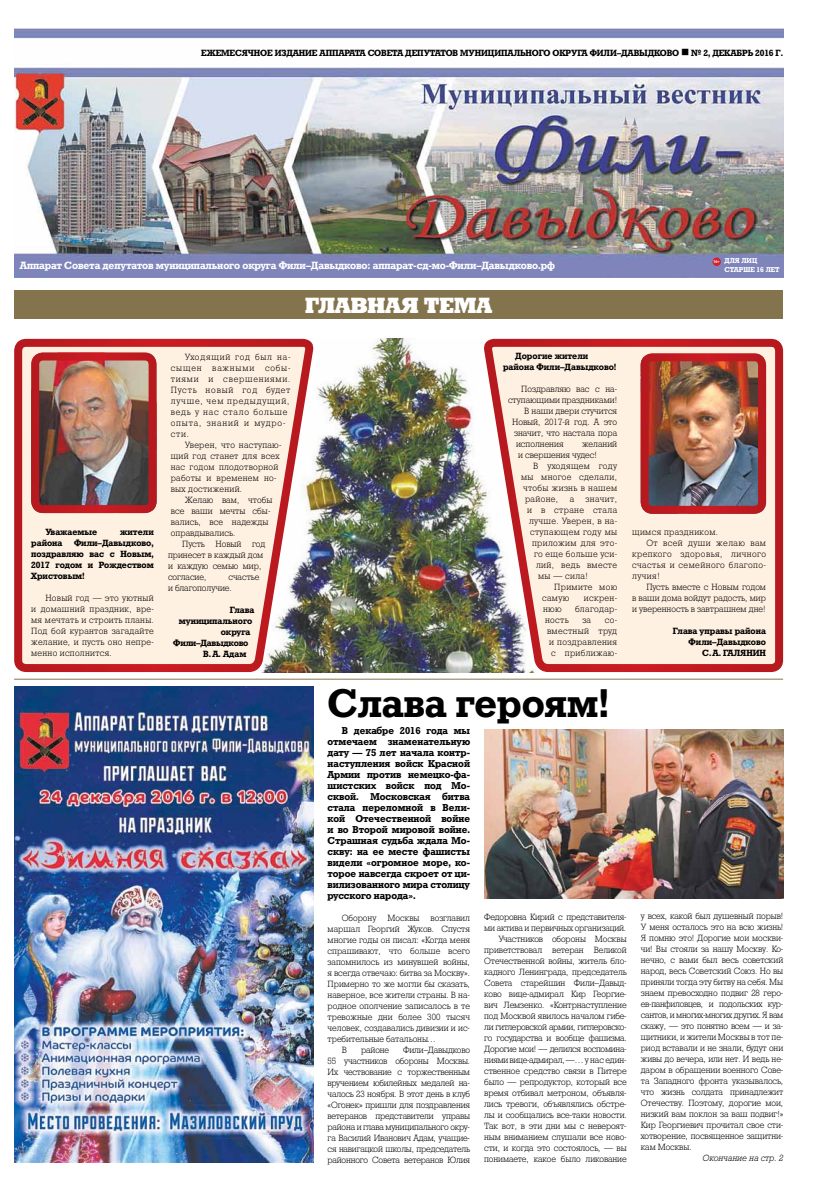
<style>
.page{position:relative;width:820px;height:1191px;background:#fff}
.page>*{position:absolute;margin:0;border:0;box-sizing:border-box;transform-origin:0 0}
.t1{font:40px "Geo Slb 712 Bold CBT";color:#000}
.t2{font:22px "Geo Slb 712 XBCBT";color:#fff}
.t3{font:10.5px "Geo Slb 712 Bold CBT";letter-spacing:-.01em;color:#fff}
.t4{font:10px/11px "Geo Slb 712 Bold CBT";color:#000;text-align:justify}
.t5{font:9px/11px "Geo Slb 712 Light CBT";color:#000}
.t6{font:9px/11px "Geo Slb 712 Bold CBT";color:#000}
.t7{font:9px/11px "Geo Slb 712 Light CBT";letter-spacing:.04em;color:#000;text-align:right}
.t8{font:9px/11px "Geo Slb 712 Light CBT";letter-spacing:.09em;color:#000}
.t9{font:9px/11px "Geo Slb 712 Light CBT";letter-spacing:.03em;color:#000}
.t10{font:9px "Geo Slb 712 Light CBT";letter-spacing:.05em;color:#000}
.t11{font:italic 9px "Geo Slb 712 Light CBT";color:#000}
.t12{font:9px "Geo Slb 712 Bold CBT";letter-spacing:-.02em;color:#000}
.t13{font:7.2px "Geo Slb 712 Bold CBT";color:#fff}
.t14{font:700 condensed 4.3px "Myriad Pro";color:#fff}
</style>
<div class="page">
<div style="left:14px;top:290px;width:768px;height:29px;background:#84744d"></div>
<img style="left:14px;top:28px;width:768px;height:249px">
<div style="left:712px;top:257px;width:8px;height:9px;background:#d2232a;border-radius:50%"></div>
<img style="left:14px;top:686px;width:299px;height:476px">
<img style="left:320px;top:339px;width:156px;height:333px">
<svg style="left:476px;top:338px;width:308px;height:335px;background:#eed2c8"></svg>
<svg style="left:14px;top:338px;width:306px;height:335px;background:#eed1c6"></svg>
<img style="left:31px;top:352px;width:125px;height:161px">
<div style="left:31px;top:352px;width:125px;height:161px;border:8px solid #fff;border-radius:8px"></div>
<img style="left:640px;top:357px;width:125px;height:157px">
<div style="left:640px;top:353px;width:125px;height:161px;border:8px solid #fff;border-radius:8px"></div>
<img style="left:484px;top:729px;width:299px;height:169px">
<hr style="left:14px;top:678px;width:768px;height:1px;background:#84744d">
<p class="t6" style="left:201px;top:47px;width:583px">ЕЖЕМЕСЯЧНОЕ ИЗДАНИЕ АППАРАТА СОВЕТА ДЕПУТАТОВ МУНИЦИПАЛЬНОГО ОКРУГА ФИЛИ–ДАВЫДКОВО ■ № 2, ДЕКАБРЬ 2016 Г.</p>
<p class="t13" style="left:724px;top:256px;width:34px">ДЛЯ ЛИЦ</p>
<p class="t14" style="left:713px;top:259px;width:8px">16+</p>
<p class="t3" style="left:20px;top:259px;width:536px">Аппарат Совета депутатов муниципального округа Фили–Давыдково: аппарат-сд-мо-Фили–Давыдково.рф</p>
<p class="t13" style="left:724px;top:265px;width:56px">СТАРШЕ 16 ЛЕТ</p>
<h2 class="t2" style="left:305px;top:292px;width:188px">Главная тема</h2>
<p class="t6" style="left:45px;top:526px;width:53px">Уважаемые</p>
<p class="t6" style="left:120px;top:526px;width:35px">жители</p>
<p class="t6" style="left:31px;top:537px;width:33px">района</p>
<p class="t6" style="left:31px;top:537px;width:124px;text-align:justify;text-indent:43px">Фили–Давыдково, поздравляю вас с Новым, 2017 годом и Рождеством Христовым!</p>
<p class="t5" style="left:31px;top:592px;width:124px;text-align:justify;text-indent:14px">Новый год — это уютный и домашний праздник, вре‑ мя мечтать и строить планы.<br>Под бой курантов загадайте желание, и пусть оно непре‑ менно исполнится.</p>
<p class="t8" style="left:171px;top:351px;width:121px;text-indent:14px">Уходящий год был на‑ сыщен важными собы‑ тиями и свершениями.<br>Пусть новый год будет лучше, чем предыдущий, ведь у нас стало больше опыта, знаний и мудро‑ сти.</p>
<p class="t9" style="left:171px;top:439px;width:112px;text-indent:14px">Уверен, что наступаю‑ щий год станет для всех нас годом плодотворной работы и временем но‑ вых достижений.</p>
<p class="t5" style="left:171px;top:494px;width:103px;text-indent:14px">Желаю вам, чтобы все ваши мечты сбы‑ вались, все надежды оправдывались.</p>
<p class="t5" style="left:168px;top:538px;width:99px;text-indent:14px">Пусть Новый год принесет в каждый дом и каждую семью мир, согласие,</p>
<p class="t5" style="left:168px;top:571px;width:93px;text-indent:60px">счастье и благополучие.</p>
<p class="t6" style="left:230px;top:604px;width:26px">Глава</p>
<p class="t6" style="left:179px;top:615px;width:75px">муниципального</p>
<p class="t6" style="left:221px;top:626px;width:31px">округа</p>
<p class="t12" style="left:173px;top:637px;width:77px">Фили–Давыдково</p>
<p class="t6" style="left:203px;top:648px;width:45px">В.А. Адам</p>
<p class="t6" style="left:503px;top:351px;width:115px;text-indent:12px">Дорогие жители района Фили–Давыдково!</p>
<p class="t5" style="left:521px;top:384px;width:97px">Поздравляю вас с на‑</p>
<p class="t5" style="left:508px;top:395px;width:110px">ступающими праздниками!</p>
<p class="t5" style="left:524px;top:406px;width:94px">В наши двери стучится</p>
<p class="t5" style="left:512px;top:417px;width:107px">Новый, 2017‑й год. А это</p>
<p class="t5" style="left:514px;top:428px;width:104px">значит, что настала пора</p>
<p class="t5" style="left:516px;top:439px;width:49px">исполнения</p>
<p class="t5" style="left:518px;top:439px;width:100px;text-indent:64px">желаний и свершения чудес!</p>
<p class="t7" style="left:533px;top:461px;width:85px">В уходящем году</p>
<p class="t7" style="left:521px;top:472px;width:97px">мы многое сделали,</p>
<p class="t7" style="left:523px;top:483px;width:95px">чтобы жизнь в нашем</p>
<p class="t5" style="left:525px;top:494px;width:35px">районе,</p>
<p class="t5" style="left:569px;top:494px;width:6px">а</p>
<p class="t5" style="left:585px;top:494px;width:33px">значит,</p>
<p class="t7" style="left:527px;top:505px;width:91px">и в стране стала</p>
<p class="t7" style="left:529px;top:516px;width:90px">лучше. Уверен, в на‑</p>
<p class="t7" style="left:530px;top:527px;width:88px">ступающем году мы</p>
<p class="t7" style="left:532px;top:538px;width:86px">приложим для это‑</p>
<p class="t7" style="left:534px;top:549px;width:85px">го еще больше уси‑</p>
<p class="t7" style="left:536px;top:560px;width:83px">лий, ведь вместе</p>
<p class="t5" style="left:538px;top:571px;width:51px">мы — сила!</p>
<p class="t7" style="left:554px;top:582px;width:64px">Примите мою</p>
<p class="t5" style="left:542px;top:593px;width:29px">самую</p>
<p class="t5" style="left:583px;top:593px;width:35px">искрен‑</p>
<p class="t5" style="left:543px;top:604px;width:20px">нюю</p>
<p class="t7" style="left:575px;top:604px;width:43px">благодар‑</p>
<p class="t5" style="left:545px;top:615px;width:25px">ность</p>
<p class="t5" style="left:582px;top:615px;width:10px">за</p>
<p class="t7" style="left:547px;top:615px;width:72px">со‑<br>вместный труд и поздравления с приближаю‑</p>
<p class="t7" style="left:632px;top:527px;width:87px">щимся праздником.</p>
<p class="t10" style="left:646px;top:538px;width:121px">От всей души желаю вам</p>
<p class="t10" style="left:632px;top:549px;width:135px">крепкого здоровья, личного</p>
<p class="t10" style="left:632px;top:560px;width:135px">счастья и семейного благопо‑</p>
<p class="t5" style="left:632px;top:571px;width:29px">лучия!</p>
<p class="t5" style="left:646px;top:582px;width:121px">Пусть вместе с Новым годом</p>
<p class="t5" style="left:632px;top:593px;width:135px">в ваши дома войдут радость, мир</p>
<p class="t5" style="left:632px;top:604px;width:135px">и уверенность в завтрашнем дне!</p>
<p class="t6" style="left:672px;top:626px;width:95px;text-align:right">Глава управы района<br>Фили–Давыдково<br>С.А. ГАЛЯНИН</p>
<h1 class="t1" style="left:327px;top:679px;width:284px">Слава героям!</h1>
<p class="t4" style="left:327px;top:724px;width:144px;text-indent:14px">В декабре 2016 года мы отмечаем знаменательную дату — 75 лет начала контр&shy;наступления войск Красной Армии против немецко-фа&shy;шистских войск под Мо&shy;сквой. Московская битва стала переломной в Вели&shy;кой Отечественной войне и во Второй мировой войне.<br>Страшная судьба ждала Мо&shy;скву: на ее месте фашисты видели «огромное море, ко&shy;торое навсегда скроет от ци&shy;вилизованного мира столицу русского народа».</p>
<p class="t5" style="left:341px;top:912px;width:130px">Оборону Москвы возглавил</p>
<p class="t5" style="left:327px;top:923px;width:144px">маршал Георгий Жуков. Спустя</p>
<p class="t5" style="left:327px;top:934px;width:144px">многие годы он писал: «Когда меня</p>
<p class="t5" style="left:327px;top:945px;width:144px">спрашивают, что больше всего</p>
<p class="t5" style="left:327px;top:956px;width:144px">запомнилось из минувшей войны,</p>
<p class="t5" style="left:327px;top:967px;width:144px">я всегда отвечаю: битва за Москву».</p>
<p class="t5" style="left:327px;top:978px;width:144px">Примерно то же могли бы сказать,</p>
<p class="t5" style="left:327px;top:989px;width:144px">наверное, все жители страны. В на‑</p>
<p class="t5" style="left:327px;top:1000px;width:144px">родное ополчение записалось в те</p>
<p class="t5" style="left:327px;top:1011px;width:144px">тревожные дни более 300 тысяч</p>
<p class="t5" style="left:327px;top:1022px;width:144px">человек, создавались дивизии и ис‑</p>
<p class="t5" style="left:327px;top:1033px;width:111px">требительные батальоны…</p>
<p class="t5" style="left:341px;top:1044px;width:7px">В</p>
<p class="t5" style="left:361px;top:1044px;width:29px">районе</p>
<p class="t5" style="left:484px;top:911px;width:144px;text-align:right">Федоровна Кирий с представителя‑ ми актива и первичных организаций.<br>Участников обороны Москвы приветствовал ветеран Великой Отечественной войны, житель бло‑ кадного Ленинграда, председатель Совета старейшин Фили–Давыд‑ ково вице-адмирал Кир Георгие‑ вич Лемзенко. «Контрнаступление под Москвой явилось началом гибе‑ ли гитлеровской армии, гитлеровско‑ го государства и вообще фашизма.<br>Дорогие мои! — делился воспомина‑ ниями вице-адмирал, — …у нас един‑ ственное средство связи в Питере было — репродуктор, который все время отбивал метроном, объявля‑ лись тревоги, объявлялись обстре‑ лы и сообщались все‑таки новости.<br>Так вот, в эти дни мы с невероят‑ ным вниманием слушали все ново‑ сти, и когда это состоялось, — вы понимаете, какое было ликование</p>
<p class="t5" style="left:640px;top:910px;width:144px;text-align:justify">у всех, какой был душевный порыв!<br>У меня осталось это на всю жизнь!<br>Я помню это! Дорогие мои москви‑ чи! Вы стояли за нашу Москву. Ко‑ нечно, с вами был весь советский народ, весь Советский Союз. Но вы приняли тогда эту битву на себя. Мы знаем превосходно подвиг 28 геро‑ ев-панфиловцев, и подольских кур‑ сантов, и многих-многих других. Я вам скажу, — это понятно всем — и за‑ щитники, и жители Москвы в тот пе‑ риод вставали и не знали, будут они живы до вечера, или нет. И ведь не‑ даром в обращении военного Сове‑ та Западного фронта указывалось, что жизнь солдата принадлежит Отечеству. Поэтому, дорогие мои, низкий вам поклон за ваш подвиг!» Кир Георгиевич прочитал свое сти‑ хотворение, посвященное защитни‑ кам Москвы.</p>
<p class="t5" style="left:327px;top:1044px;width:144px;text-align:justify;text-indent:76px">Фили–Давыдково 55 участников обороны Москвы.<br>Их чествование с торжественным вручением юбилейных медалей на‑ чалось 23 ноября. В этот день в клуб «Огонек» пришли для поздравления ветеранов представители управы района и глава муниципального окру‑ га Василий Иванович Адам, учащие‑ ся навигацкой школы, председатель районного Совета ветеранов Юлия</p>
<p class="t11" style="left:702px;top:1153px;width:82px">Окончание на стр. 2</p>
</div>
